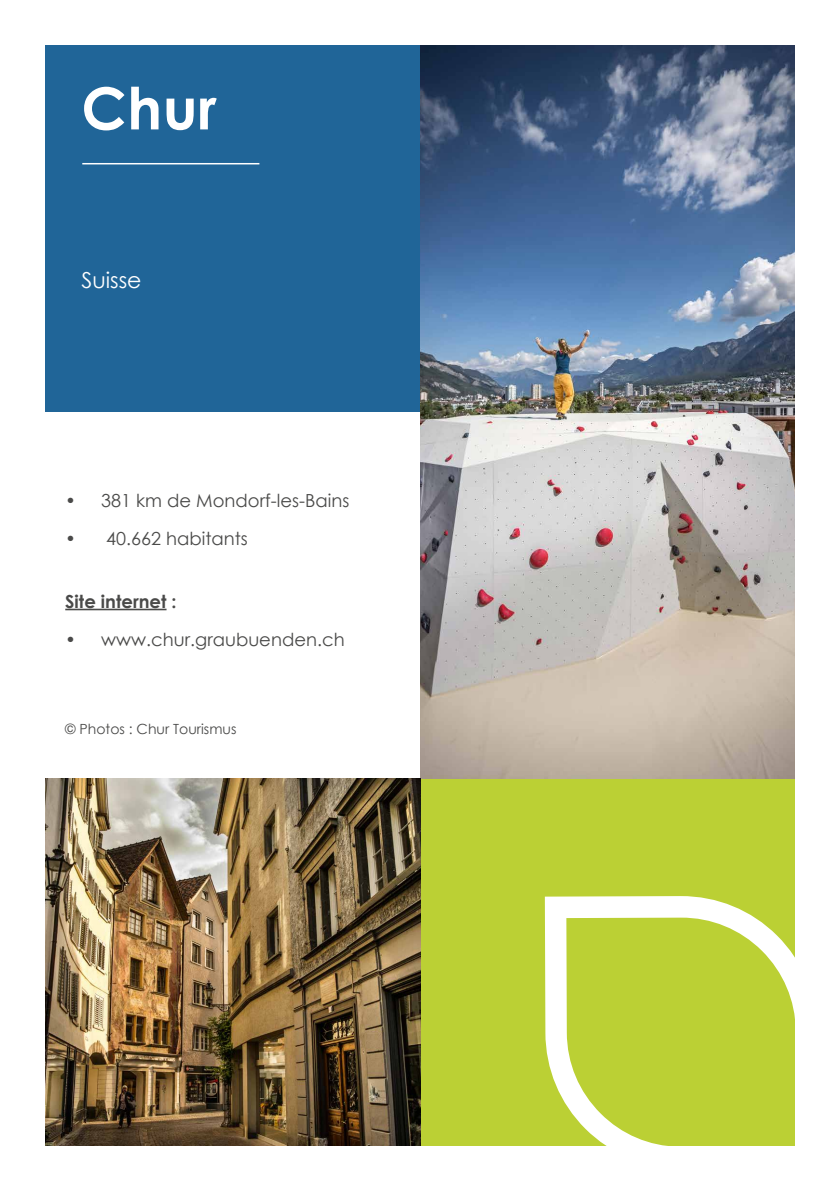
<style>
.page{position:relative;width:840px;height:1191px;background:#fff}
.page>*{position:absolute;margin:0;border:0;box-sizing:border-box;transform-origin:0 0}
.t1{font:700 58px "Century Gothic";color:#fff}
.t2{font:22px "Century Gothic";color:#fff}
.t3{font:18px "Century Gothic";color:#4a4a49}
.t4{font:700 18px "Century Gothic";color:#4a4a49}
.t5{font:14px "Century Gothic";color:#4a4a49}
</style>
<div class="page">
<div style="left:45px;top:45px;width:375px;height:367px;background:#206598"></div>
<hr style="left:82px;top:163px;width:177px;height:1px;background:#fff">
<hr style="left:65px;top:608px;width:101px;height:2px;background:#4a4a49">
<img style="left:420px;top:45px;width:374px;height:734px">
<div style="left:420px;top:779px;width:374px;height:366px;background:#bbd034"></div>
<svg style="left:544px;top:896px;width:251px;height:250px"></svg>
<img style="left:46px;top:779px;width:374px;height:366px">
<h1 class="t1" style="left:81px;top:64px;width:137px">Chur</h1>
<p class="t2" style="left:81px;top:264px;width:62px">Suisse</p>
<p class="t3" style="left:65px;top:488px;width:285px">• 381 km de Mondorf-les-Bains</p>
<p class="t3" style="left:65px;top:526px;width:184px">• 40.662 habitants</p>
<p class="t4" style="left:65px;top:587px;width:113px">Site internet :</p>
<p class="t3" style="left:65px;top:627px;width:281px">• www.chur.graubuenden.ch</p>
<p class="t5" style="left:65px;top:719px;width:173px">© Photos : Chur Tourismus</p>
</div>
